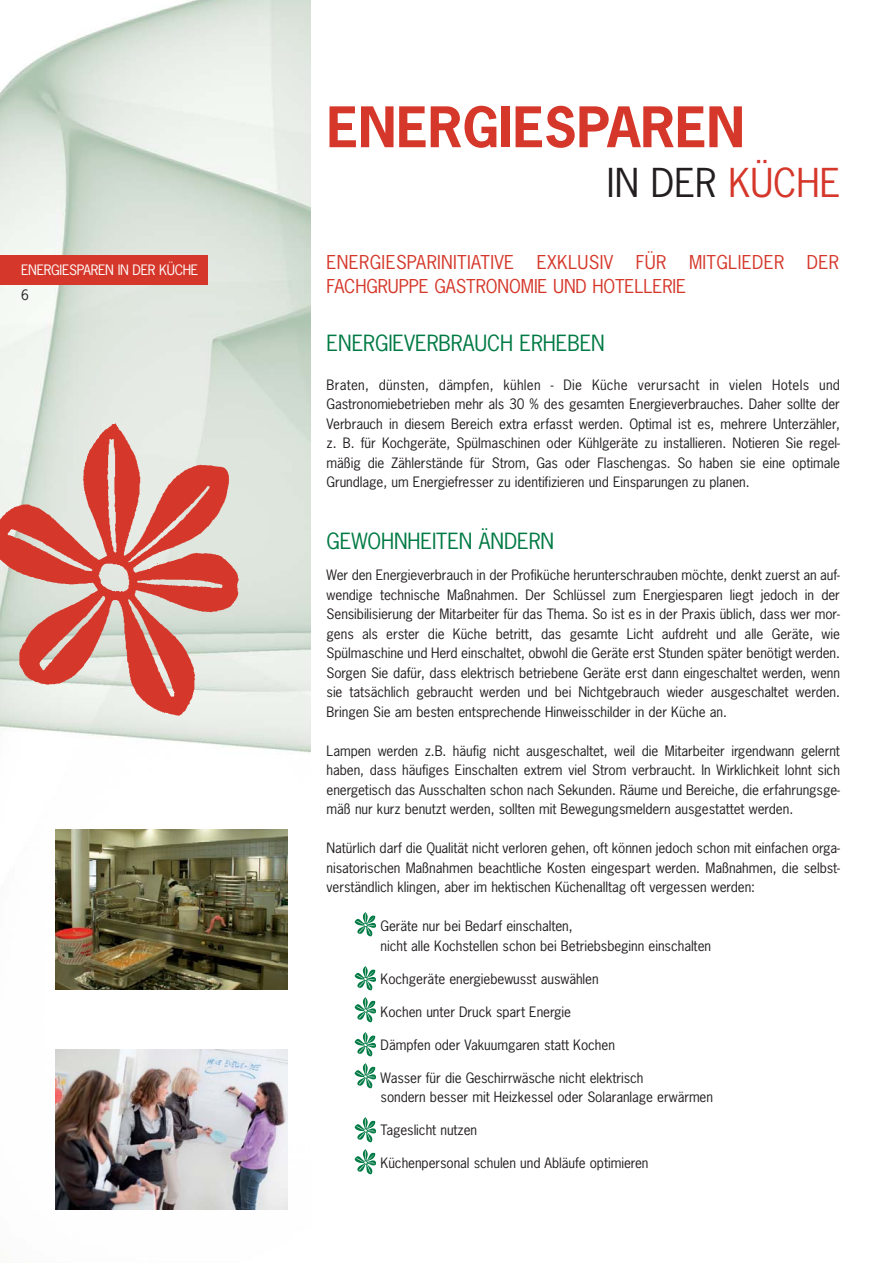
<style>
.page{position:relative;width:893px;height:1263px;background:#fff}
.page>*{position:absolute;margin:0;border:0;box-sizing:border-box;transform-origin:0 0}
.t1{font:700 52.5px "News Gothic Std";color:#d5372a}
.t2{font:37.5px "News Gothic Std";color:#231f20}
.t3{font:21px "News Gothic Std";letter-spacing:-.005em;color:#007a44}
.t4{font:18px "News Gothic Std";letter-spacing:.015em;color:#d5372a}
.t5{font:18px "News Gothic Std";letter-spacing:-.005em;color:#d5372a}
.t6{font:13.5px/19.5px "News Gothic Std";letter-spacing:-.005em;color:#231f20;text-align:justify}
.t7{font:13.5px "News Gothic Std";letter-spacing:-.025em;color:#fff}
.s1{color:#d5372a}
</style>
<div class="page">
<img style="left:0;top:0;width:311px;height:1210px">
<div style="left:0;top:255px;width:208px;height:30px;background:#d5372a"></div>
<img style="left:0;top:410px;width:262px;height:325px">
<img style="left:354px;top:912px;width:22px;height:25px">
<img style="left:354px;top:966px;width:22px;height:25px">
<img style="left:354px;top:997px;width:22px;height:26px">
<img style="left:354px;top:1032px;width:22px;height:25px">
<img style="left:354px;top:1063px;width:22px;height:26px">
<img style="left:354px;top:1117px;width:22px;height:26px">
<img style="left:354px;top:1149px;width:22px;height:26px">
<img style="left:55px;top:830px;width:232px;height:159px">
<img style="left:55px;top:1049px;width:232px;height:160px">
<p class="t7" style="left:21px;top:264px;width:179px">ENERGIESPAREN IN DER KÜCHE</p>
<p class="t6" style="left:21px;top:286px;width:9px">6</p>
<h1 class="t1" style="left:327px;top:106px;width:419px">ENERGIESPAREN</h1>
<h2 class="t2" style="left:607px;top:168px;width:235px">IN DER <span class="s1">KÜCHE</span></h2>
<h3 class="t4" style="left:327px;top:255px;width:189px">ENERGIESPARINITIATIVE</h3>
<h3 class="t4" style="left:537px;top:255px;width:78px">EXKLUSIV</h3>
<h3 class="t4" style="left:636px;top:255px;width:32px">FÜR</h3>
<h3 class="t4" style="left:689px;top:255px;width:97px">MITGLIEDER</h3>
<h3 class="t4" style="left:807px;top:255px;width:34px">DER</h3>
<h3 class="t5" style="left:327px;top:279px;width:361px">FACHGRUPPE GASTRONOMIE UND HOTELLERIE</h3>
<h3 class="t3" style="left:327px;top:334px;width:280px">ENERGIEVERBRAUCH ERHEBEN</h3>
<p class="t6" style="left:327px;top:376px;width:515px">Braten, dünsten, dämpfen, kühlen - Die Küche verursacht in vielen Hotels und Gastronomiebetrieben mehr als 30 % des gesamten Energieverbrauches. Daher sollte der Verbrauch in diesem Bereich extra erfasst werden. Optimal ist es, mehrere Unterzähler, z. B. für Kochgeräte, Spülmaschinen oder Kühlgeräte zu installieren. Notieren Sie regel&shy;mäßig die Zählerstände für Strom, Gas oder Flaschengas. So haben sie eine optimale Grundlage, um Energiefresser zu identifizieren und Einsparungen zu planen.</p>
<h3 class="t3" style="left:327px;top:532px;width:229px">GEWOHNHEITEN ÄNDERN</h3>
<p class="t6" style="left:327px;top:566px;width:515px">Wer den Energieverbrauch in der Profiküche herunterschrauben möchte, denkt zuerst an auf&shy;wendige technische Maßnahmen. Der Schlüssel zum Energiesparen liegt jedoch in der Sensibilisierung der Mitarbeiter für das Thema. So ist es in der Praxis üblich, dass wer mor&shy;gens als erster die Küche betritt, das gesamte Licht aufdreht und alle Geräte, wie Spülmaschine und Herd einschaltet, obwohl die Geräte erst Stunden später benötigt werden.<br>Sorgen Sie dafür, dass elektrisch betriebene Geräte erst dann eingeschaltet werden, wenn sie tatsächlich gebraucht werden und bei Nichtgebrauch wieder ausgeschaltet werden.<br>Bringen Sie am besten entsprechende Hinweisschilder in der Küche an.</p>
<p class="t6" style="left:327px;top:742px;width:515px">Lampen werden z.B. häufig nicht ausgeschaltet, weil die Mitarbeiter irgendwann gelernt haben, dass häufiges Einschalten extrem viel Strom verbraucht. In Wirklichkeit lohnt sich energetisch das Ausschalten schon nach Sekunden. Räume und Bereiche, die erfahrungsge&shy;mäß nur kurz benutzt werden, sollten mit Bewegungsmeldern ausgestattet werden.</p>
<p class="t6" style="left:327px;top:839px;width:515px">Natürlich darf die Qualität nicht verloren gehen, oft können jedoch schon mit einfachen orga&shy;nisatorischen Maßnahmen beachtliche Kosten eingespart werden. Maßnahmen, die selbst&shy;verständlich klingen, aber im hektischen Küchenalltag oft vergessen werden:</p>
<p class="t6" style="left:381px;top:917px;width:332px">Geräte nur bei Bedarf einschalten,<br>nicht alle Kochstellen schon bei Betriebsbeginn einschalten</p>
<p class="t6" style="left:381px;top:970px;width:220px">Kochgeräte energiebewusst auswählen</p>
<p class="t6" style="left:381px;top:1003px;width:192px">Kochen unter Druck spart Energie</p>
<p class="t6" style="left:381px;top:1036px;width:236px">Dämpfen oder Vakuumgaren statt Kochen</p>
<p class="t6" style="left:381px;top:1069px;width:334px">Wasser für die Geschirrwäsche nicht elektrisch<br>sondern besser mit Heizkessel oder Solaranlage erwärmen</p>
<p class="t6" style="left:381px;top:1121px;width:98px">Tageslicht nutzen</p>
<p class="t6" style="left:381px;top:1154px;width:269px">Küchenpersonal schulen und Abläufe optimieren</p>
</div>
